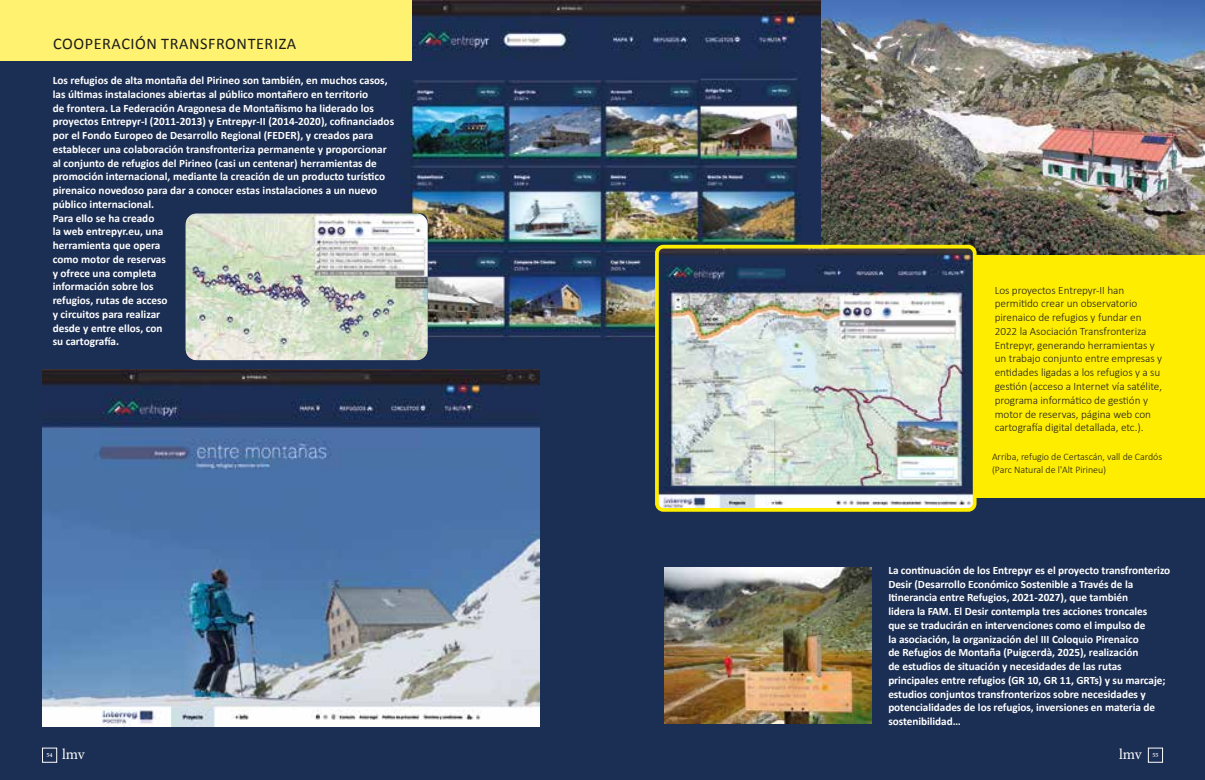
<style>
.page{position:relative;width:1205px;height:780px;background:#fff}
.page>*{position:absolute;margin:0;border:0;box-sizing:border-box;transform-origin:0 0}
.t1{font:16.25px "Calibri";letter-spacing:.035em;color:#1d1d1b}
.t2{font:15px "Minion Pro";color:#fff}
.t3{font:700 11.25px/13.8px "Calibri";letter-spacing:-.005em;color:#fff}
.t4{font:300 11.25px/13.8px "Calibri";letter-spacing:-.005em;color:#1d1d1b}
.t5{font:300 10px/12.5px "Calibri";letter-spacing:-.005em;color:#1d1d1b}
.t6{font:600 6.25px "Minion Pro";color:#fff}
</style>
<div class="page">
<div style="left:0;top:60px;width:1205px;height:720px;background:#1b2e53"></div>
<img style="left:382px;top:0;width:439px;height:340px">
<div style="left:42px;top:748px;width:15px;height:14px;border:1px solid #fff"></div>
<div style="left:922px;top:191px;width:283px;height:307px;background:#ffed00"></div>
<div style="left:0;top:0;width:411px;height:60px;background:#fff271"></div>
<img style="left:664px;top:568px;width:208px;height:155px">
<img style="left:186px;top:213px;width:242px;height:147px">
<img style="left:43px;top:369px;width:496px;height:357px">
<img style="left:821px;top:0;width:384px;height:254px">
<img style="left:660px;top:250px;width:311px;height:256px">
<div style="left:655px;top:245px;width:321px;height:266px;border:4px solid #ffed00;border-radius:7px"></div>
<h1 class="t1" style="left:53px;top:34px;width:245px">COOPERACIÓN TRANSFRONTERIZA</h1>
<p class="t3" style="left:53px;top:73px;width:343px">Los refugios de alta montaña del Pirineo son también, en muchos casos, las últimas instalaciones abiertas al público montañero en territorio<br>de frontera. La Federación Aragonesa de Montañismo ha liderado los proyectos Entrepyr-I (2011-2013) y Entrepyr-II (2014-2020), cofinanciados por el Fondo Europeo de Desarrollo Regional (FEDER), y creados para establecer una colaboración transfronteriza permanente y proporcionar al conjunto de refugios del Pirineo (casi un centenar) herramientas de promoción internacional, mediante la creación de un producto turístico pirenaico novedoso para dar a conocer estas instalaciones a un nuevo público internacional.<br>Para ello se ha creado<br>la web entrepyr.eu, una<br>herramienta que opera<br>como motor de reservas<br>y ofrece una completa<br>información sobre los<br>refugios, rutas de acceso<br>y circuitos para realizar<br>desde y entre ellos, con<br>su cartografía.</p>
<p class="t4" style="left:994px;top:283px;width:169px">Los proyectos Entrepyr-II han permitido crear un observatorio pirenaico de refugios y fundar en 2022 la Asociación Transfronteriza Entrepyr, generando herramientas y un trabajo conjunto entre empresas y entidades ligadas a los refugios y a su gestión (acceso a Internet vía satélite, programa informático de gestión y motor de reservas, página web con cartografía digital detallada, etc.).</p>
<p class="t5" style="left:992px;top:450px;width:172px">Arriba, refugio de Certascán, vall de Cardós (Parc Natural de l'Alt Pirineu)</p>
<p class="t3" style="left:888px;top:563px;width:283px">La continuación de los Entrepyr es el proyecto transfronterizo Desir (Desarrollo Económico Sostenible a Través de la Itinerancia entre Refugios, 2021-2027), que también<br>lidera la FAM. El Desir contempla tres acciones troncales<br>que se traducirán en intervenciones como el impulso de<br>la asociación, la organización del III Coloquio Pirenaico<br>de Refugios de Montaña (Puigcerdà, 2025), realización<br>de estudios de situación y necesidades de las rutas principales entre refugios (GR 10, GR 11, GRTs) y su marcaje; estudios conjuntos transfronterizos sobre necesidades y potencialidades de los refugios, inversiones en materia de sostenibilidad…</p>
<p class="t6" style="left:47px;top:750px;width:8px">54</p>
<h2 class="t2" style="left:62px;top:744px;width:24px">lmv</h2>
<h2 class="t2" style="left:1119px;top:744px;width:24px">lmv</h2>
<p class="t6" style="left:1152px;top:750px;width:8px">55</p>
</div>
